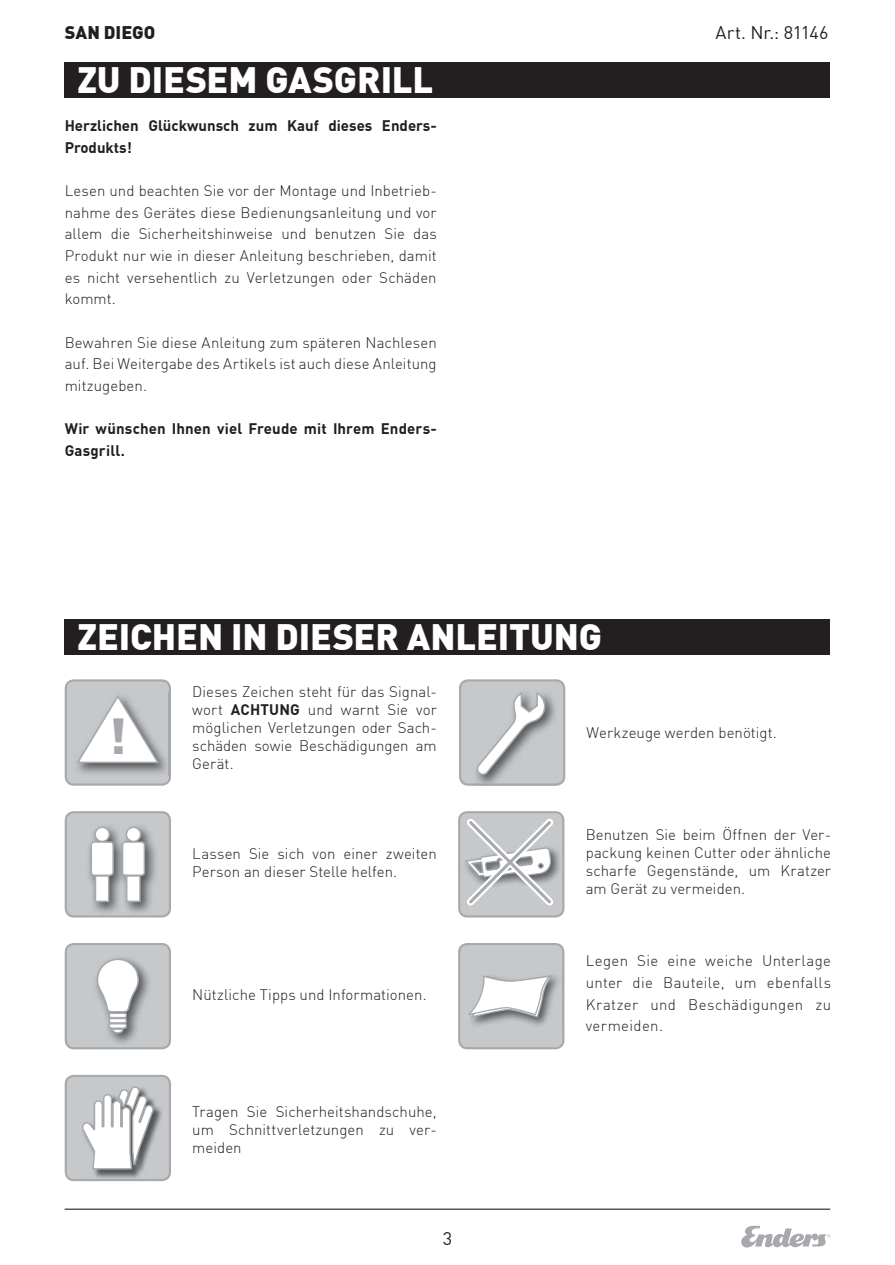
<style>
.page{position:relative;width:895px;height:1265px;background:#fff}
.page>*{position:absolute;margin:0;border:0;box-sizing:border-box;transform-origin:0 0}
.t1{font:900 49.5px "DIN Offc";color:#a7a9ac}
.t2{font:900 36px "DIN Offc";letter-spacing:-.005em;color:#fff}
.t3{font:18px "DIN Offc";letter-spacing:-.01em;color:#231f20}
.t4{font:900 18px "DIN Offc";color:#231f20}
.t5{font:300 15px/18px "DIN Offc";letter-spacing:.005em;color:#231f20;text-align:justify}
.t6{font:700 15px/21.6px "DIN Offc";color:#231f20}
.s1{font-size:43.5px;color:#231f20}
.s2{font-weight:700}
</style>
<div class="page">
<hr style="left:65px;top:1208px;width:765px;height:1px;background:#231f20">
<svg style="left:741px;top:1225px;width:89px;height:23px"></svg>
<div style="left:65px;top:62px;width:765px;height:35px;background:#231f20"></div>
<div style="left:65px;top:619px;width:765px;height:35px;background:#231f20"></div>
<svg style="left:458px;top:811px;width:106px;height:106px;background:#c4c7c9"></svg>
<svg style="left:458px;top:943px;width:106px;height:106px"></svg>
<svg style="left:65px;top:679px;width:106px;height:106px"></svg>
<svg style="left:65px;top:811px;width:106px;height:106px;background:#c1c3c5"></svg>
<img style="left:86px;top:822px;width:72px;height:93px">
<div style="left:95px;top:827px;width:14px;height:14px;background:#fff;border-radius:50%"></div>
<div style="left:94px;top:826px;width:16px;height:16px;border:2px solid #a7a9ac;border-radius:50%"></div>
<div style="left:91px;top:842px;width:22px;height:33px;background:#fff;border-radius:3px"></div>
<div style="left:91px;top:841px;width:23px;height:35px;border:2px solid #a7a9ac;border-radius:3px"></div>
<div style="left:95px;top:876px;width:14px;height:25px;background:#fff"></div>
<div style="left:95px;top:875px;width:14px;height:27px;border:2px solid #a7a9ac"></div>
<div style="left:126px;top:827px;width:15px;height:14px;background:#fff;border-radius:50%"></div>
<div style="left:126px;top:826px;width:15px;height:16px;border:2px solid #a7a9ac;border-radius:50%"></div>
<div style="left:123px;top:842px;width:21px;height:33px;background:#fff;border-radius:3px"></div>
<div style="left:122px;top:841px;width:23px;height:35px;border:2px solid #a7a9ac;border-radius:3px"></div>
<div style="left:127px;top:876px;width:13px;height:25px;background:#fff"></div>
<div style="left:126px;top:875px;width:15px;height:27px;border:2px solid #a7a9ac"></div>
<svg style="left:65px;top:943px;width:106px;height:106px;background:#c5c7ca"></svg>
<svg style="left:65px;top:1075px;width:106px;height:107px"></svg>
<svg style="left:459px;top:679px;width:106px;height:106px;background:#c0c3c5"></svg>
<p class="t4" style="left:65px;top:20px;width:92px">SAN DIEGO</p>
<p class="t3" style="left:715px;top:20px;width:115px">Art. Nr.: 81146</p>
<h2 class="t2" style="left:77px;top:55px;width:357px">ZU DIESEM GASGRILL</h2>
<p class="t6" style="left:65px;top:115px;width:374px">Herzlichen Glückwunsch zum Kauf dieses Enders-<br>Produkts!</p>
<p class="t5" style="left:65px;top:179px;width:373px;line-height:21.6px">Lesen und beachten Sie vor der Montage und Inbetrieb&shy;nahme des Gerätes diese Bedienungsanleitung und vor allem die Sicherheitshinweise und benutzen Sie das Produkt nur wie in dieser Anleitung beschrieben, damit es nicht versehentlich zu Verletzungen oder Schäden kommt.</p>
<p class="t5" style="left:65px;top:331px;width:373px;line-height:21.6px">Bewahren Sie diese Anleitung zum späteren Nachlesen auf. Bei Weitergabe des Artikels ist auch diese Anleitung mitzugeben.</p>
<p class="t6" style="left:65px;top:417px;width:374px">Wir wünschen Ihnen viel Freude mit Ihrem Enders-<br>Gasgrill.</p>
<h2 class="t2" style="left:77px;top:612px;width:526px">ZEICHEN IN DIESER ANLEITUNG</h2>
<h1 class="t1" style="left:108px;top:702px;width:20px">!<span class="s1">!</span></h1>
<p class="t5" style="left:192px;top:682px;width:246px">Dieses Zeichen steht für das Signal&shy;wort <span class="s2">ACHTUNG</span> und warnt Sie vor möglichen Verletzungen oder Sach&shy;schäden sowie Beschädigungen am Gerät.</p>
<p class="t5" style="left:192px;top:844px;width:246px">Lassen Sie sich von einer zweiten<br>Person an dieser Stelle helfen.</p>
<p class="t5" style="left:192px;top:985px;width:236px">Nützliche Tipps und Informationen.</p>
<p class="t5" style="left:192px;top:1102px;width:246px">Tragen Sie Sicherheitshandschuhe, um Schnittverletzungen zu ver&shy;meiden</p>
<p class="t3" style="left:443px;top:1226px;width:11px">3</p>
<p class="t5" style="left:586px;top:722px;width:192px">Werkzeuge werden benötigt.</p>
<p class="t5" style="left:586px;top:824px;width:247px">Benutzen Sie beim Öffnen der Ver&shy;packung keinen Cutter oder ähnliche scharfe Gegenstände, um Kratzer am Gerät zu vermeiden.</p>
<p class="t5" style="left:586px;top:949px;width:247px;line-height:21.6px">Legen Sie eine weiche Unterlage unter die Bauteile, um ebenfalls Kratzer und Beschädigungen zu vermeiden.</p>
</div>
